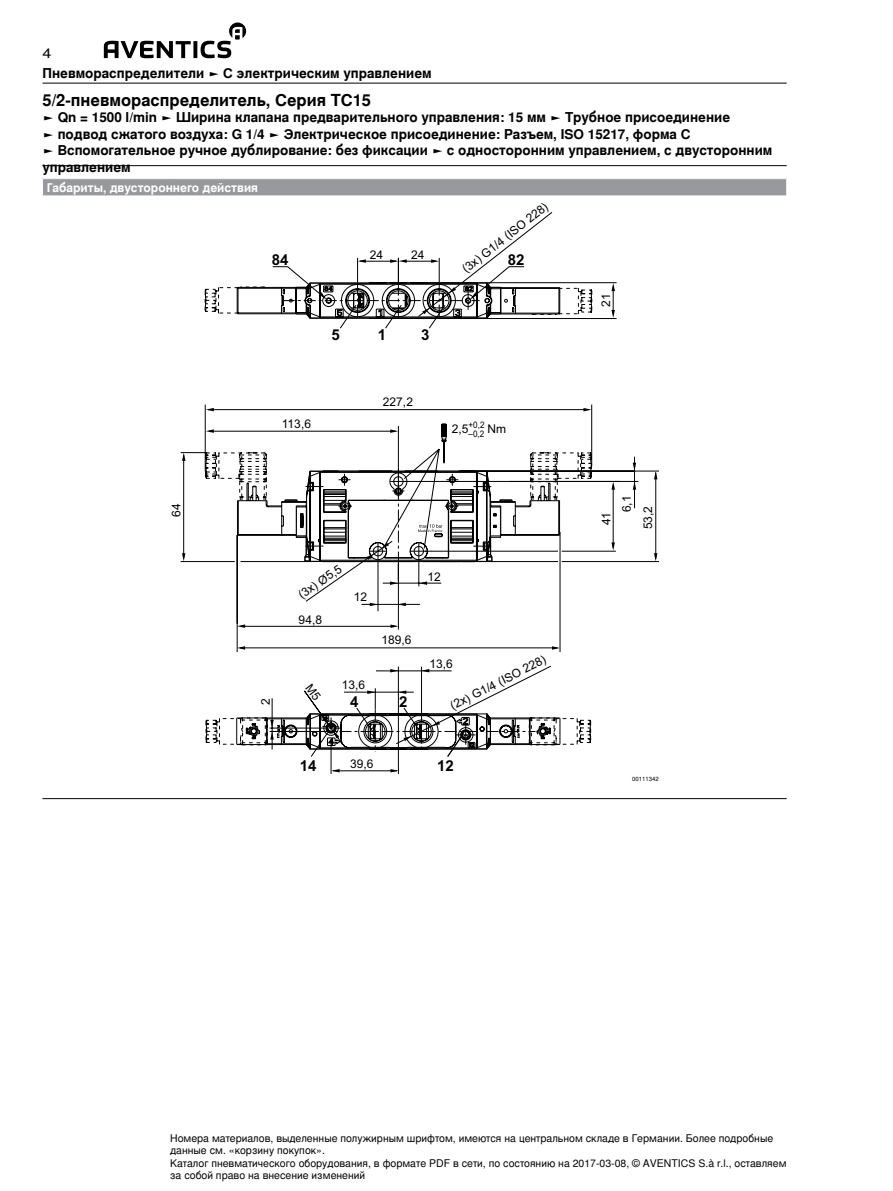
<style>
.page{position:relative;width:893px;height:1191px;background:#fff}
.page>*{position:absolute;margin:0;border:0;box-sizing:border-box;transform-origin:0 0}
.t1{font:700 16.5px "Nimbus Sans Global";color:#000}
.t2{font:700 15px "Arial";color:#000}
.t3{font:700 13.5px/16.5px "Nimbus Sans Global";color:#000}
.t4{font:13.5px "Nimbus Sans Global";color:#000;scale:1.2 1}
.t5{font:12px "Arial";color:#000}
.t6{font:700 12px "Nimbus Sans Global";color:#fff}
.t7{font:10.5px/12.6px "Nimbus Sans Global";color:#000}
.t8{font:9px "Arial";color:#000;scale:.9 1}
.t9{font:6px "Nimbus Sans Global";color:#000}
</style>
<div class="page">
<svg style="left:104px;top:23px;width:142px;height:35px"></svg>
<hr style="left:43px;top:83px;width:744px;height:1px;background:#000">
<hr style="left:43px;top:165px;width:744px;height:1px;background:#000">
<div style="left:43px;top:179px;width:744px;height:17px;background:#97999c"></div>
<svg style="left:786px;top:179px;width:1px;height:17px"></svg>
<svg style="left:592px;top:456px;width:67px;height:107px"></svg>
<svg style="left:390px;top:769px;width:9px;height:3px"></svg>
<svg style="left:331px;top:769px;width:9px;height:3px"></svg>
<svg style="left:633px;top:481px;width:3px;height:8px"></svg>
<svg style="left:633px;top:463px;width:3px;height:8px"></svg>
<svg style="left:654px;top:471px;width:3px;height:8px"></svg>
<svg style="left:654px;top:553px;width:3px;height:8px"></svg>
<svg style="left:182px;top:453px;width:3px;height:8px"></svg>
<svg style="left:182px;top:553px;width:3px;height:8px"></svg>
<svg style="left:592px;top:282px;width:25px;height:280px"></svg>
<hr style="left:43px;top:798px;width:744px;height:1px;background:#000">
<svg style="left:205px;top:259px;width:387px;height:498px"></svg>
<p class="t4" style="left:43px;top:43px;width:9px">4</p>
<p class="t3" style="left:43px;top:65px;width:391px">Пневмораспределители ► С электрическим управлением</p>
<p class="t1" style="left:43px;top:87px;width:330px">5/2-пневмораспределитель, Cерия TC15</p>
<p class="t3" style="left:43px;top:109px;width:731px">► Qn = 1500 l/min ► Ширина клапана предварительного управления: 15 мм ► Трубное присоединение<br>► подвод сжатого воздуха: G 1/4 ► Электрическое присоединение: Разъем, ISO 15217, форма C<br>► Вспомогательное ручное дублирование: без фиксации ► с односторонним управлением, с двусторонним управлением</p>
<p class="t6" style="left:47px;top:178px;width:213px">Габариты, двустороннего действия</p>
<p class="t5" style="left:459px;top:264px;width:107px;rotate:-38deg">(3x) G1/4 (ISO 228)</p>
<p class="t5" style="left:370px;top:247px;width:15px">24</p>
<p class="t5" style="left:411px;top:247px;width:15px">24</p>
<p class="t2" style="left:272px;top:250px;width:18px">84</p>
<p class="t2" style="left:508px;top:250px;width:18px">82</p>
<p class="t2" style="left:331px;top:324px;width:10px">5</p>
<p class="t2" style="left:421px;top:324px;width:10px">3</p>
<p class="t2" style="left:378px;top:324px;width:10px">1</p>
<p class="t5" style="left:282px;top:416px;width:31px">113,6</p>
<p class="t5" style="left:383px;top:394px;width:32px">227,2</p>
<p class="t8" style="left:468px;top:419px;width:19px">+0,2</p>
<p class="t5" style="left:452px;top:420px;width:56px">2,5<sub>–0,2</sub> Nm</p>
<p class="t5" style="left:598px;top:307px;width:15px;rotate:-90deg">21</p>
<p class="t5" style="left:619px;top:512px;width:18px;rotate:-90deg">6,1</p>
<p class="t5" style="left:168px;top:517px;width:15px;rotate:-90deg">64</p>
<p class="t5" style="left:640px;top:529px;width:25px;rotate:-90deg">53,2</p>
<p class="t5" style="left:598px;top:525px;width:15px;rotate:-90deg">41</p>
<p class="t5" style="left:258px;top:705px;width:8px;rotate:-90deg">2</p>
<p class="t5" style="left:295px;top:589px;width:52px;rotate:-34deg">(3x) Ø5,5</p>
<p class="t5" style="left:299px;top:612px;width:25px">94,8</p>
<p class="t5" style="left:354px;top:589px;width:15px">12</p>
<p class="t5" style="left:382px;top:632px;width:32px">189,6</p>
<p class="t5" style="left:342px;top:677px;width:25px">13,6</p>
<p class="t2" style="left:350px;top:691px;width:10px">4</p>
<p class="t2" style="left:399px;top:691px;width:10px">2</p>
<p class="t5" style="left:427px;top:569px;width:15px">12</p>
<p class="t5" style="left:448px;top:699px;width:107px;rotate:-27deg">(2x) G1/4 (ISO 228)</p>
<p class="t5" style="left:429px;top:655px;width:25px">13,6</p>
<p class="t5" style="left:350px;top:755px;width:25px">39,6</p>
<p class="t2" style="left:300px;top:755px;width:18px">14</p>
<p class="t2" style="left:437px;top:755px;width:18px">12</p>
<p class="t9" style="left:632px;top:774px;width:28px">00111342</p>
<p class="t7" style="left:170px;top:1131px;width:618px">Номера материалов, выделенные полужирным шрифтом, имеются на центральном складе в Германии. Более подробные данные см. «корзину покупок».<br>Каталог пневматического оборудования, в формате PDF в сети, по состоянию на 2017-03-08, © AVENTICS S.à r.l., оставляем за собой право на внесение изменений</p>
</div>
